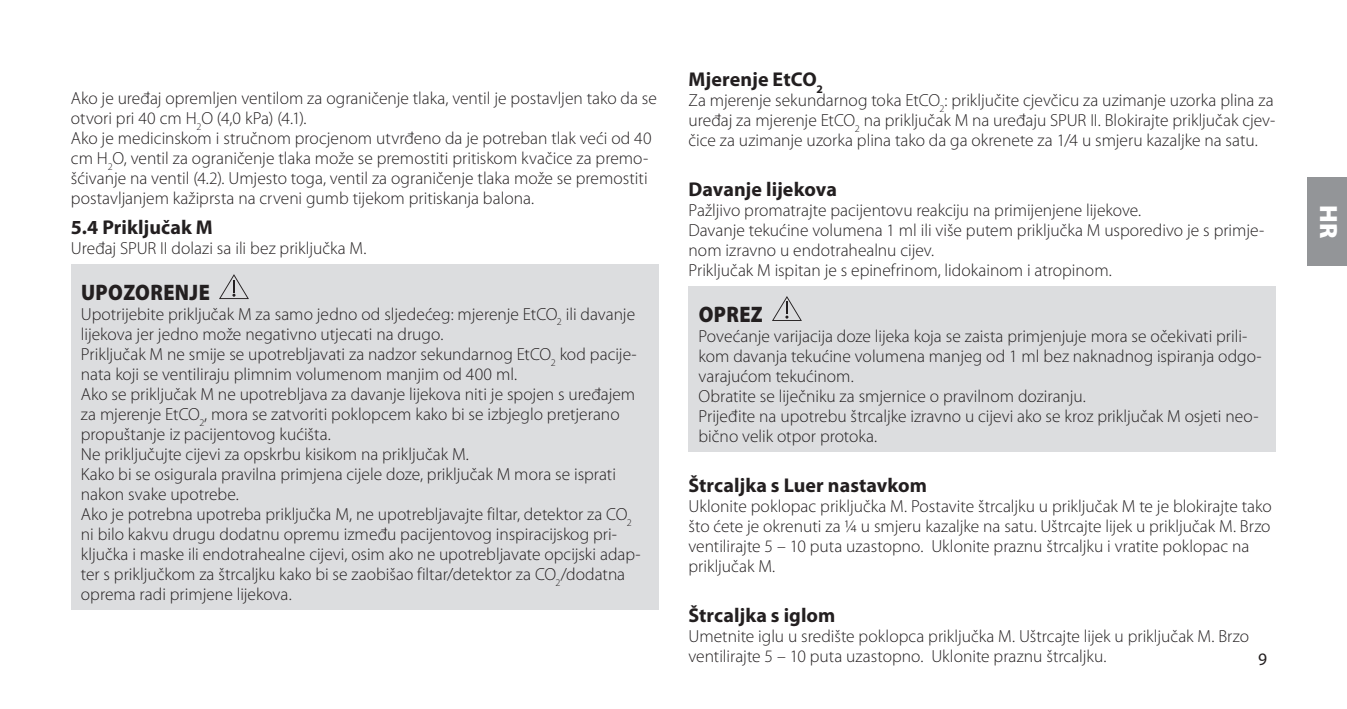
<style>
.page{position:relative;width:1347px;height:709px;background:#fff}
.page>*{position:absolute;margin:0;border:0;box-sizing:border-box;transform-origin:0 0}
.t1{font:900 25px "Myriad Pro";color:#fff}
.t2{font:900 22.5px "Myriad Pro";letter-spacing:.02em;color:#231f20;scale:.9 1}
.t3{font:700 20px "Myriad Pro";letter-spacing:.005em;color:#231f20}
.t4{font:300 17.5px/20px "Myriad Pro";color:#231f20}
.t5{font:17.5px "Myriad Pro";color:#231f20}
</style>
<div class="page">
<div style="left:1307px;top:177px;width:39px;height:89px;background:#939598"></div>
<div style="left:71px;top:264px;width:587px;height:346px;background:#dcdddf"></div>
<svg style="left:219px;top:274px;width:30px;height:25px"></svg>
<div style="left:688px;top:286px;width:588px;height:165px;background:#dcdddf"></div>
<svg style="left:772px;top:296px;width:30px;height:25px"></svg>
<p class="t4" style="left:71px;top:88px;width:587px">Ako je uređaj opremljen ventilom za ograničenje tlaka, ventil je postavljen tako da se otvori pri 40 cm H<sub>2</sub>O (4,0 kPa) (4.1).<br>Ako je medicinskom i stručnom procjenom utvrđeno da je potreban tlak veći od 40 cm H<sub>2</sub>O, ventil za ograničenje tlaka može se premostiti pritiskom kvačice za premo&shy;šćivanje na ventil (4.2). Umjesto toga, ventil za ograničenje tlaka može se premostiti postavljanjem kažiprsta na crveni gumb tijekom pritiskanja balona.</p>
<p class="t3" style="left:71px;top:214px;width:143px">5.4 Priključak M</p>
<p class="t4" style="left:71px;top:238px;width:297px">Uređaj SPUR II dolazi sa ili bez priključka M.</p>
<p class="t2" style="left:81px;top:277px;width:145px">UPOZORENJE</p>
<p class="t4" style="left:81px;top:304px;width:561px">Upotrijebite priključak M za samo jedno od sljedećeg: mjerenje EtCO<sub>2</sub> ili davanje lijekova jer jedno može negativno utjecati na drugo.<br>Priključak M ne smije se upotrebljavati za nadzor sekundarnog EtCO<sub>2</sub> kod pacije&shy;nata koji se ventiliraju plimnim volumenom manjim od 400 ml.<br>Ako se priključak M ne upotrebljava za davanje lijekova niti je spojen s uređajem za mjerenje EtCO<sub>2</sub>, mora se zatvoriti poklopcem kako bi se izbjeglo pretjerano propuštanje iz pacijentovog kućišta.<br>Ne priključujte cijevi za opskrbu kisikom na priključak M.<br>Kako bi se osigurala pravilna primjena cijele doze, priključak M mora se isprati nakon svake upotrebe.<br>Ako je potrebna upotreba priključka M, ne upotrebljavajte filtar, detektor za CO<sub>2 </sub>ni bilo kakvu drugu dodatnu opremu između pacijentovog inspiracijskog pri&shy;ključka i maske ili endotrahealne cijevi, osim ako ne upotrebljavate opcijski adap&shy;ter s priključkom za štrcaljku kako bi se zaobišao filtar/detektor za CO<sub>2</sub>/dodatna oprema radi primjene lijekova.</p>
<p class="t3" style="left:688px;top:66px;width:136px">Mjerenje EtCO<sub>2</sub></p>
<p class="t4" style="left:688px;top:90px;width:588px;text-align:justify">Za mjerenje sekundarnog toka EtCO<sub>2</sub>: priključite cjevčicu za uzimanje uzorka plina za uređaj za mjerenje EtCO<sub>2</sub> na priključak M na uređaju SPUR II. Blokirajte priključak cjev&shy;čice za uzimanje uzorka plina tako da ga okrenete za 1/4 u smjeru kazaljke na satu.</p>
<p class="t3" style="left:688px;top:176px;width:150px">Davanje lijekova</p>
<p class="t4" style="left:688px;top:200px;width:577px">Pažljivo promatrajte pacijentovu reakciju na primijenjene lijekove.<br>Davanje tekućine volumena 1 ml ili više putem priključka M usporedivo je s primje&shy;nom izravno u endotrahealnu cijev.<br>Priključak M ispitan je s epinefrinom, lidokainom i atropinom.</p>
<p class="t2" style="left:698px;top:299px;width:73px">OPREZ</p>
<p class="t4" style="left:698px;top:325px;width:565px">Povećanje varijacija doze lijeka koja se zaista primjenjuje mora se očekivati prili&shy;kom davanja tekućine volumena manjeg od 1 ml bez naknadnog ispiranja odgo&shy;varajućom tekućinom.<br>Obratite se liječniku za smjernice o pravilnom doziranju.<br>Prijeđite na upotrebu štrcaljke izravno u cijevi ako se kroz priključak M osjeti neo&shy;bično velik otpor protoka.</p>
<p class="t3" style="left:688px;top:472px;width:240px">Štrcaljka s Luer nastavkom</p>
<p class="t4" style="left:688px;top:495px;width:585px">Uklonite poklopac priključka M. Postavite štrcaljku u priključak M te je blokirajte tako što ćete je okrenuti za ¼ u smjeru kazaljke na satu. Uštrcajte lijek u priključak M. Brzo ventilirajte 5 – 10 puta uzastopno. Uklonite praznu štrcaljku i vratite poklopac na priključak M.</p>
<p class="t3" style="left:688px;top:602px;width:148px">Štrcaljka s iglom</p>
<p class="t4" style="left:688px;top:625px;width:562px">Umetnite iglu u središte poklopca priključka M. Uštrcajte lijek u priključak M. Brzo ventilirajte 5 – 10 puta uzastopno. Uklonite praznu štrcaljku.</p>
<p class="t5" style="left:1258px;top:648px;width:10px">9</p>
<h1 class="t1" style="left:1345px;top:205px;width:35px;rotate:90deg">HR</h1>
</div>
